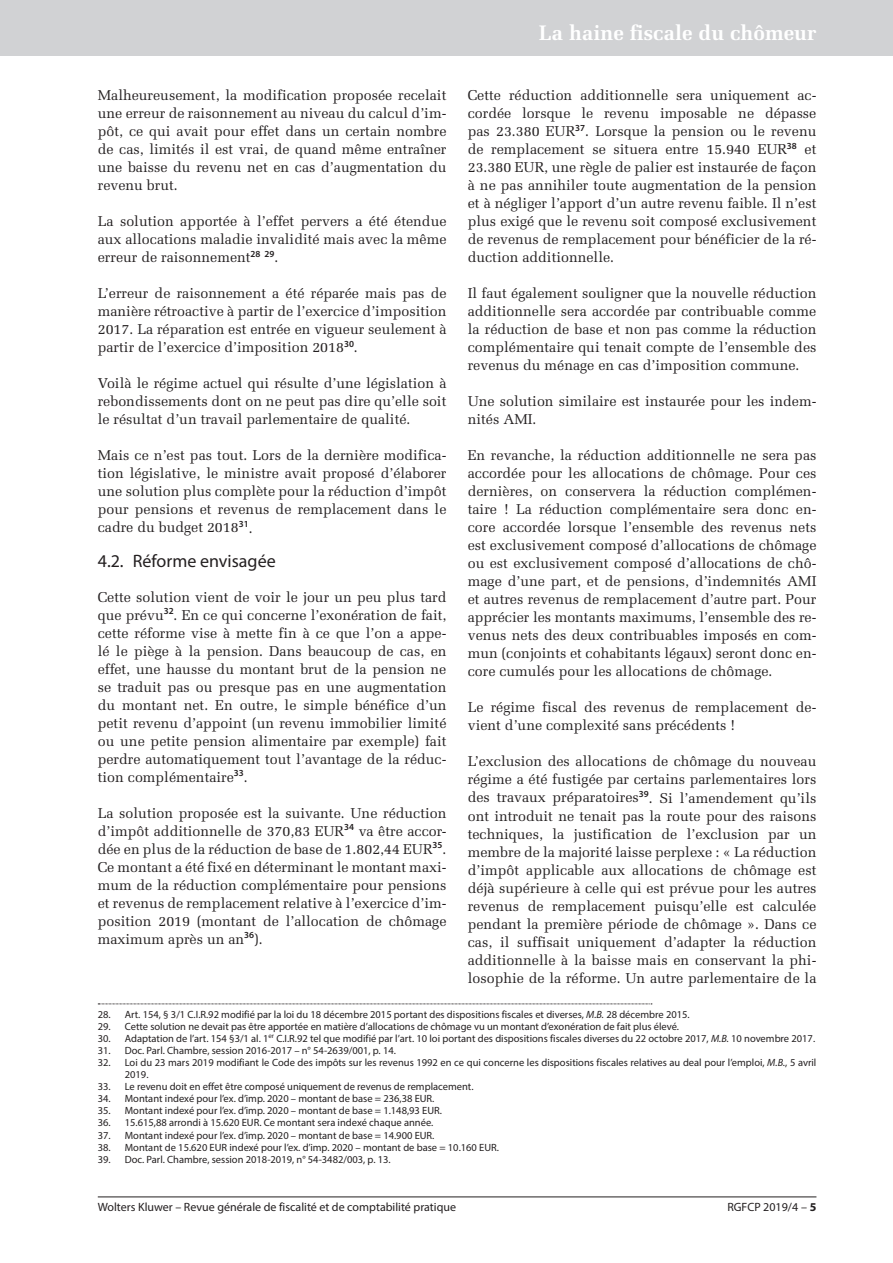
<style>
.page{position:relative;width:893px;height:1263px;background:#fff}
.page>*{position:absolute;margin:0;border:0;box-sizing:border-box;transform-origin:0 0}
.t1{font:700 21px "Melior LT Std";color:#fff}
.t2{font:18px "Myriad Pro";color:#231f20}
.t3{font:14.25px/18px "Melior LT Std";color:#231f20;text-align:justify}
.t4{font:12px "Myriad Pro";color:#231f20}
.t5{font:10.5px/12px "Myriad Pro";color:#231f20}
.s1{font-style:italic}
.s2{font-weight:700}
</style>
<div class="page">
<div style="left:0;top:0;width:893px;height:55px;background:#d1d2d4"></div>
<hr style="left:98px;top:1196px;width:718px;height:1px;background:#231f20">
<svg style="left:98px;top:1003px;width:554px;height:1px"></svg>
<p class="t3" style="left:98px;top:87px;width:350px">Malheureusement, la modification proposée recelait une erreur de raisonnement au niveau du calcul d’im&shy;pôt, ce qui avait pour effet dans un certain nombre de cas, limités il est vrai, de quand même entraîner une baisse du revenu net en cas d’augmentation du revenu brut.</p>
<p class="t3" style="left:98px;top:213px;width:350px">La solution apportée à l’effet pervers a été étendue aux allocations maladie invalidité mais avec la même erreur de raisonnement<sup>28</sup> <sup>29</sup>.</p>
<p class="t3" style="left:98px;top:285px;width:350px">L’erreur de raisonnement a été réparée mais pas de manière rétroactive à partir de l’exercice d’imposition 2017. La réparation est entrée en vigueur seulement à partir de l’exercice d’imposition 2018<sup>30</sup>.</p>
<p class="t3" style="left:98px;top:375px;width:350px">Voilà le régime actuel qui résulte d’une législation à rebondissements dont on ne peut pas dire qu’elle soit le résultat d’un travail parlementaire de qualité.</p>
<p class="t3" style="left:98px;top:447px;width:350px">Mais ce n’est pas tout. Lors de la dernière modifica&shy;tion législative, le ministre avait proposé d’élaborer une solution plus complète pour la réduction d’impôt pour pensions et revenus de remplacement dans le cadre du budget 2018<sup>31</sup>.</p>
<p class="t2" style="left:98px;top:550px;width:179px">4.2. Réforme envisagée</p>
<p class="t3" style="left:98px;top:588px;width:350px">Cette solution vient de voir le jour un peu plus tard que prévu<sup>32</sup>. En ce qui concerne l’exonération de fait, cette réforme vise à mette fin à ce que l’on a appe&shy;lé le piège à la pension. Dans beaucoup de cas, en effet, une hausse du montant brut de la pension ne se traduit pas ou presque pas en une augmentation du montant net. En outre, le simple bénéfice d’un petit revenu d’appoint (un revenu immobilier limité ou une petite pension alimentaire par exemple) fait perdre automatiquement tout l’avantage de la réduc&shy;tion complémentaire<sup>33</sup>.</p>
<p class="t3" style="left:98px;top:804px;width:350px">La solution proposée est la suivante. Une réduction d’impôt additionnelle de 370,83 EUR<sup>34</sup> va être accor&shy;dée en plus de la réduction de base de 1.802,44 EUR<sup>35</sup>.<br>Ce montant a été fixé en déterminant le montant maxi&shy;mum de la réduction complémentaire pour pensions et revenus de remplacement relative à l’exercice d’im&shy;position 2019 (montant de l’allocation de chômage maximum après un an<sup>36</sup>).</p>
<h1 class="t1" style="left:539px;top:20px;width:279px">La haine fiscale du chômeur</h1>
<p class="t3" style="left:468px;top:87px;width:350px">Cette réduction additionnelle sera uniquement ac&shy;cordée lorsque le revenu imposable ne dépasse pas 23.380 EUR<sup>37</sup>. Lorsque la pension ou le revenu de remplacement se situera entre 15.940 EUR<sup>38</sup> et 23.380 EUR, une règle de palier est instaurée de façon à ne pas annihiler toute augmentation de la pension et à négliger l’apport d’un autre revenu faible. Il n’est plus exigé que le revenu soit composé exclusivement de revenus de remplacement pour bénéficier de la ré&shy;duction additionnelle.</p>
<p class="t3" style="left:468px;top:285px;width:350px">Il faut également souligner que la nouvelle réduction additionnelle sera accordée par contribuable comme la réduction de base et non pas comme la réduction complémentaire qui tenait compte de l’ensemble des revenus du ménage en cas d’imposition commune.</p>
<p class="t3" style="left:468px;top:393px;width:350px">Une solution similaire est instaurée pour les indem&shy;nités AMI.</p>
<p class="t3" style="left:468px;top:447px;width:350px">En revanche, la réduction additionnelle ne sera pas accordée pour les allocations de chômage. Pour ces dernières, on conservera la réduction complémen&shy;taire ! La réduction complémentaire sera donc en&shy;core accordée lorsque l’ensemble des revenus nets est exclusivement composé d’allocations de chômage ou est exclusivement composé d’allocations de chô&shy;mage d’une part, et de pensions, d’indemnités AMI et autres revenus de remplacement d’autre part. Pour apprécier les montants maximums, l’ensemble des re&shy;venus nets des deux contribuables imposés en com&shy;mun (conjoints et cohabitants légaux) seront donc en&shy;core cumulés pour les allocations de chômage.</p>
<p class="t3" style="left:468px;top:699px;width:350px">Le régime fiscal des revenus de remplacement de&shy;vient d’une complexité sans précédents !</p>
<p class="t3" style="left:468px;top:753px;width:350px">L’exclusion des allocations de chômage du nouveau régime a été fustigée par certains parlementaires lors des travaux préparatoires<sup>39</sup>. Si l’amendement qu’ils ont introduit ne tenait pas la route pour des raisons techniques, la justification de l’exclusion par un membre de la majorité laisse perplexe : « La réduction d’impôt applicable aux allocations de chômage est déjà supérieure à celle qui est prévue pour les autres revenus de remplacement puisqu’elle est calculée pendant la première période de chômage ». Dans ce cas, il suffisait uniquement d’adapter la réduction additionnelle à la baisse mais en conservant la phi&shy;losophie de la réforme. Un autre parlementaire de la</p>
<p class="t5" style="left:98px;top:1008px;width:593px">28. Art. 154, § 3/1 C.I.R.92 modifié par la loi du 18 décembre 2015 portant des dispositions fiscales et diverses, <span class="s1">M.B.</span> 28 décembre 2015.</p>
<p class="t5" style="left:98px;top:1020px;width:583px">29. Cette solution ne devait pas être apportée en matière d’allocations de chômage vu un montant d’exonération de fait plus élevé.</p>
<p class="t5" style="left:98px;top:1032px;width:719px">30. Adaptation de l’art. 154 §3/1 al. 1<sup>er</sup> C.I.R.92 tel que modifié par l’art. 10 loi portant des dispositions fiscales diverses du 22 octobre 2017, <span class="s1">M.B.</span> 10 novembre 2017.</p>
<p class="t5" style="left:98px;top:1044px;width:300px">31. Doc. Parl. Chambre, session 2016-2017 – n° 54-2639/001, p. 14.</p>
<p class="t5" style="left:125px;top:1056px;width:693px;text-indent:-27px">32. Loi du 23 mars 2019 modifiant le Code des impôts sur les revenus 1992 en ce qui concerne les dispositions fiscales relatives au deal pour l’emploi, <span class="s1">M.B.</span>, 5 avril<br>2019.</p>
<p class="t5" style="left:98px;top:1080px;width:377px">33. Le revenu doit en effet être composé uniquement de revenus de remplacement.</p>
<p class="t5" style="left:98px;top:1092px;width:338px">34. Montant indexé pour l’ex. d’imp. 2020 – montant de base = 236,38 EUR.</p>
<p class="t5" style="left:98px;top:1104px;width:346px">35. Montant indexé pour l’ex. d’imp. 2020 – montant de base = 1.148,93 EUR.</p>
<p class="t5" style="left:98px;top:1117px;width:337px">36. 15.615,88 arrondi à 15.620 EUR. Ce montant sera indexé chaque année.</p>
<p class="t5" style="left:98px;top:1129px;width:338px">37. Montant indexé pour l’ex. d’imp. 2020 – montant de base = 14.900 EUR.</p>
<p class="t5" style="left:98px;top:1141px;width:403px">38. Montant de 15.620 EUR indexé pour l’ex. d’imp. 2020 – montant de base = 10.160 EUR.</p>
<p class="t5" style="left:98px;top:1153px;width:294px">39. Doc. Parl. Chambre, session 2018-2019, n° 54-3482/003, p. 13.</p>
<p class="t4" style="left:98px;top:1199px;width:360px">Wolters Kluwer – Revue générale de fiscalité et de comptabilité pratique</p>
<p class="t4" style="left:727px;top:1199px;width:91px">RGFCP 2019/4 – <span class="s2">5</span></p>
</div>
